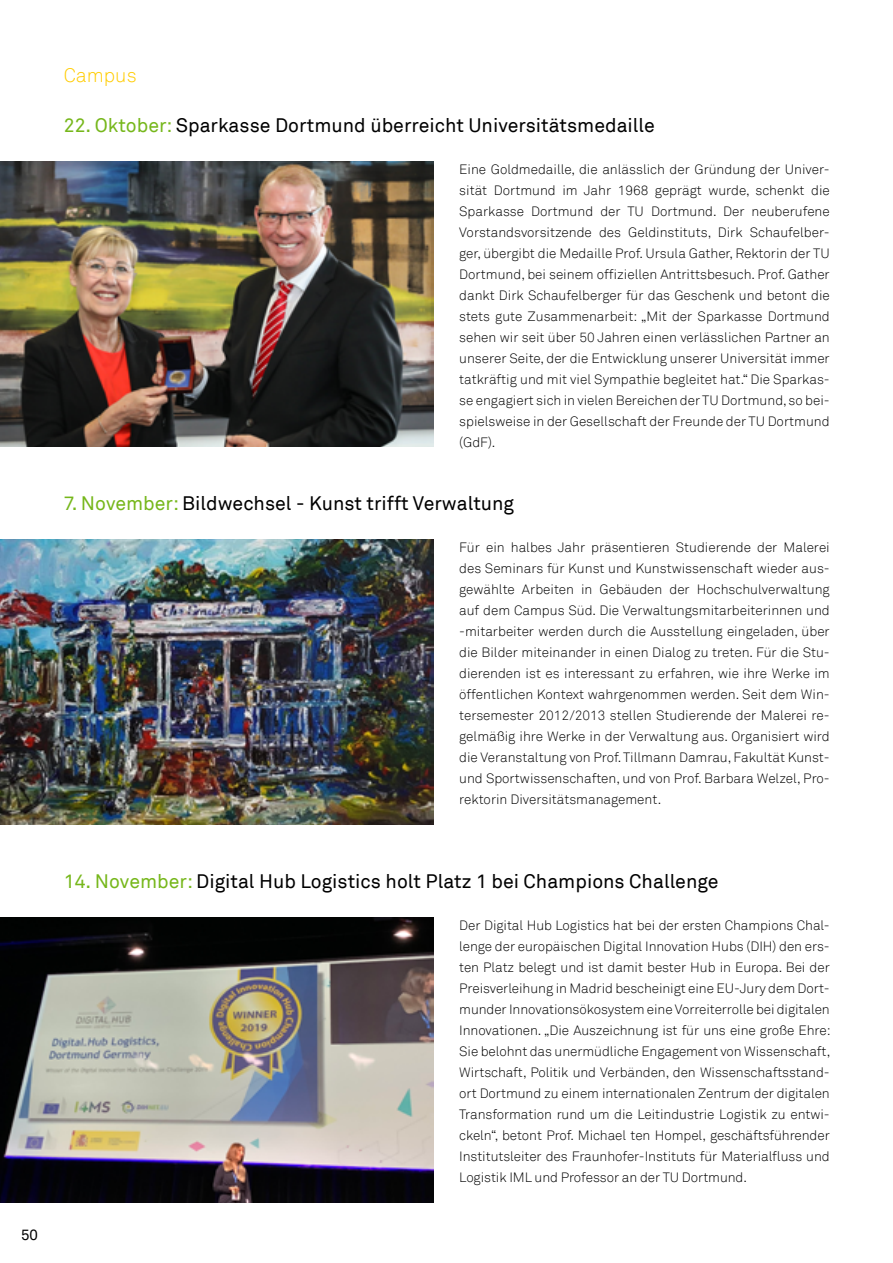
<style>
.page{position:relative;width:893px;height:1263px;background:#fff}
.page>*{position:absolute;margin:0;border:0;box-sizing:border-box;transform-origin:0 0}
.Jahrbuch_Datum_Ereig{font:19.5px "Akkurat";color:#000}
.t1{font:300 19.5px "Akkurat";color:#fc0}
.t2{font:15px "Akkurat";color:#000}
.Jahrbuch_Fließtext_l{font:300 13.5px/21px "Akkurat";color:#000;text-align:justify}
.s1{color:#76b71b}
</style>
<div class="page">
<img style="left:0;top:540px;width:434px;height:285px">
<img style="left:0;top:162px;width:434px;height:285px">
<img style="left:0;top:918px;width:434px;height:285px">
<p class="t2" style="left:21px;top:1226px;width:18px">50</p>
<h1 class="t1" style="left:64px;top:64px;width:74px">Campus</h1>
<p class="Jahrbuch_Datum_Ereig" style="left:64px;top:113px;width:593px"><span class="s1">22. Oktober:</span> Sparkasse Dortmund überreicht Universitätsmedaille</p>
<p class="Jahrbuch_Fließtext_l" style="left:459px;top:159px;width:372px">Eine Goldmedaille, die anlässlich der Gründung der Univer&shy;sität Dortmund im Jahr 1968 geprägt wurde, schenkt die Sparkasse Dortmund der TU Dortmund. Der neuberufene Vorstandsvorsitzende des Geldinstituts, Dirk Schaufelber&shy;ger, übergibt die Medaille Prof. Ursula Gather, Rektorin der TU Dortmund, bei seinem offiziellen Antrittsbesuch. Prof. Gather dankt Dirk Schaufelberger für das Geschenk und betont die stets gute Zusammenarbeit: „Mit der Sparkasse Dortmund sehen wir seit über 50 Jahren einen verlässlichen Partner an unserer Seite, der die Entwicklung unserer Universität immer tatkräftig und mit viel Sympathie begleitet hat.“ Die Sparkas&shy;se engagiert sich in vielen Bereichen der TU Dortmund, so bei&shy;spielsweise in der Gesellschaft der Freunde der TU Dortmund (GdF).</p>
<p class="Jahrbuch_Datum_Ereig" style="left:64px;top:491px;width:452px"><span class="s1">7. November:</span> Bildwechsel - Kunst trifft Verwaltung</p>
<p class="Jahrbuch_Fließtext_l" style="left:459px;top:537px;width:372px">Für ein halbes Jahr präsentieren Studierende der Malerei des Seminars für Kunst und Kunstwissenschaft wieder aus&shy;gewählte Arbeiten in Gebäuden der Hochschulverwaltung auf dem Campus Süd. Die Verwaltungsmitarbeiterinnen und -mitarbeiter werden durch die Ausstellung eingeladen, über die Bilder miteinander in einen Dialog zu treten. Für die Stu&shy;dierenden ist es interessant zu erfahren, wie ihre Werke im öffentlichen Kontext wahrgenommen werden. Seit dem Win&shy;tersemester 2012/2013 stellen Studierende der Malerei re&shy;gelmäßig ihre Werke in der Verwaltung aus. Organisiert wird die Veranstaltung von Prof. Tillmann Damrau, Fakultät Kunst&shy;und Sportwissenschaften, und von Prof. Barbara Welzel, Pro&shy;rektorin Diversitätsmanagement.</p>
<p class="Jahrbuch_Datum_Ereig" style="left:64px;top:869px;width:656px"><span class="s1">14. November:</span> Digital Hub Logistics holt Platz 1 bei Champions Challenge</p>
<p class="Jahrbuch_Fließtext_l" style="left:459px;top:915px;width:373px">Der Digital Hub Logistics hat bei der ersten Champions Chal&shy;lenge der europäischen Digital Innovation Hubs (DIH) den ers&shy;ten Platz belegt und ist damit bester Hub in Europa. Bei der Preisverleihung in Madrid bescheinigt eine EU-Jury dem Dort&shy;munder Innovationsökosystem eine Vorreiterrolle bei digitalen Innovationen. „Die Auszeichnung ist für uns eine große Ehre:<br>Sie belohnt das unermüdliche Engagement von Wissenschaft, Wirtschaft, Politik und Verbänden, den Wissenschaftsstand&shy;ort Dortmund zu einem internationalen Zentrum der digitalen Transformation rund um die Leitindustrie Logistik zu entwi&shy;ckeln“, betont Prof. Michael ten Hompel, geschäftsführender Institutsleiter des Fraunhofer-Instituts für Materialfluss und Logistik IML und Professor an der TU Dortmund.</p>
</div>
